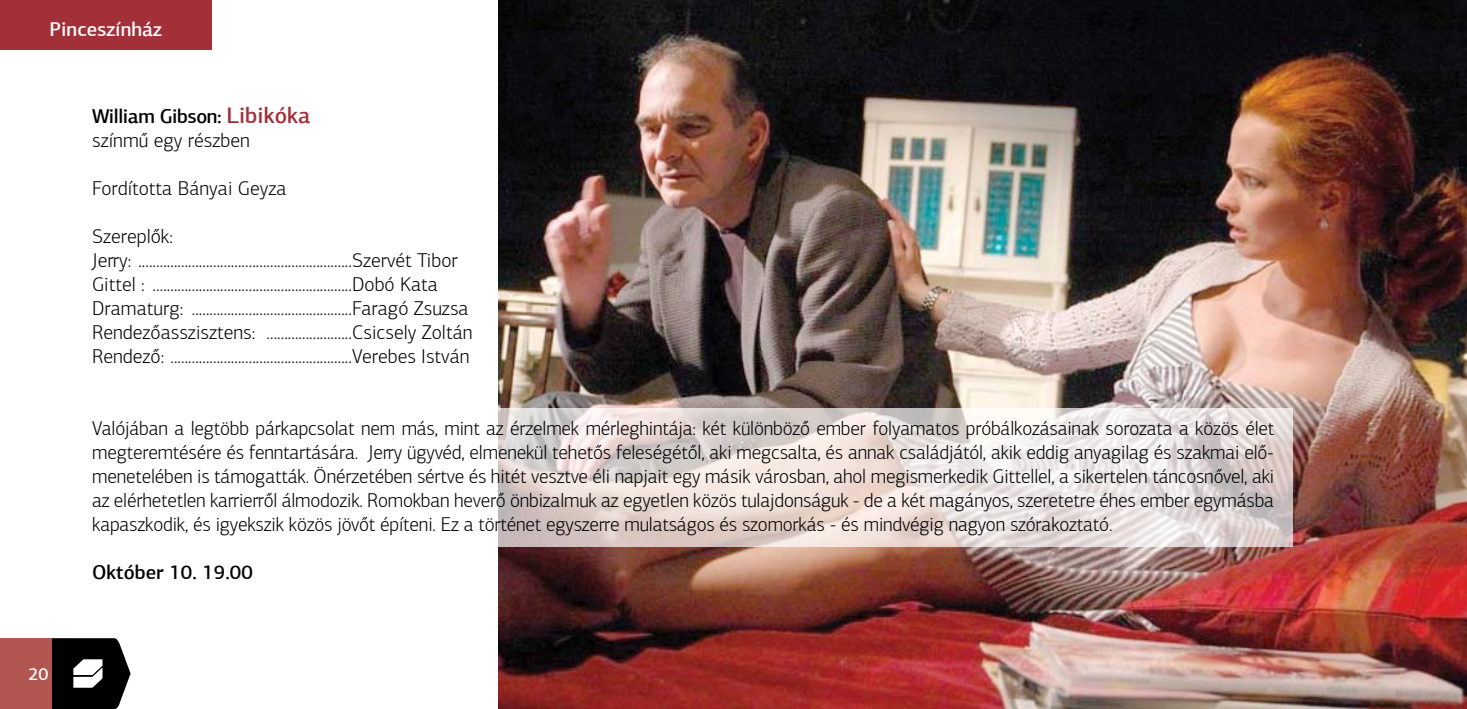
<style>
.page{position:relative;width:1467px;height:709px;background:#fff}
.page>*{position:absolute;margin:0;border:0;box-sizing:border-box;transform-origin:0 0}
.t1{font:300 20px/24px "PF Agora Sans Pro";color:#000}
.t2{font:500 20px "PF Agora Sans Pro";color:#000}
.t3{font:500 20px "PF Agora Sans Pro";color:#fff}
.t4{font:500 17.5px "PF Agora Sans Pro";color:#fff}
.s1{font-weight:500}
.s2{font-weight:500;font-size:22.5px;color:#a32f38}
</style>
<div class="page">
<div style="left:0;top:638px;width:52px;height:71px;background:#b15651"></div>
<svg style="left:52px;top:638px;width:79px;height:71px"></svg>
<div style="left:0;top:0;width:212px;height:50px;background:#a32f38"></div>
<img style="left:498px;top:0;width:969px;height:709px">
<svg style="left:498px;top:408px;width:795px;height:139px"></svg>
<p class="t3" style="left:50px;top:17px;width:114px">Pinceszínház</p>
<p class="t1" style="left:92px;top:105px;width:220px"><span class="s1">William Gibson:</span> <span class="s2">Libikóka </span>színmű egy részben</p>
<p class="t1" style="left:92px;top:177px;width:196px">Fordította Bányai Geyza</p>
<p class="t1" style="left:92px;top:225px;width:382px">Szereplők:<br>Jerry: ............................................................Szervét Tibor Gittel : ........................................................Dobó Kata Dramaturg: .............................................Faragó Zsuzsa Rendezőasszisztens: ........................Csicsely Zoltán Rendező: ...................................................Verebes István</p>
<p class="t4" style="left:28px;top:663px;width:22px">20</p>
<p class="t1" style="left:92px;top:417px;width:1184px;text-align:justify">Valójában a legtöbb párkapcsolat nem más, mint az érzelmek mérleghintája: két különböző ember folyamatos próbálkozásainak sorozata a közös élet megteremtésére és fenntartására. Jerry ügyvéd, elmenekül tehetős feleségétől, aki megcsalta, és annak családjától, akik eddig anyagilag és szakmai elő&shy;menetelében is támogatták. Önérzetében sértve és hitét vesztve éli napjait egy másik városban, ahol megismerkedik Gittellel, a sikertelen táncosnővel, aki az elérhetetlen karrierről álmodozik. Romokban heverő önbizalmuk az egyetlen közös tulajdonságuk - de a két magányos, szeretetre éhes ember egymásba kapaszkodik, és igyekszik közös jövőt építeni. Ez a történet egyszerre mulatságos és szomorkás - és mindvégig nagyon szórakoztató.</p>
<p class="t2" style="left:92px;top:560px;width:162px">Október 10. 19.00</p>
</div>
